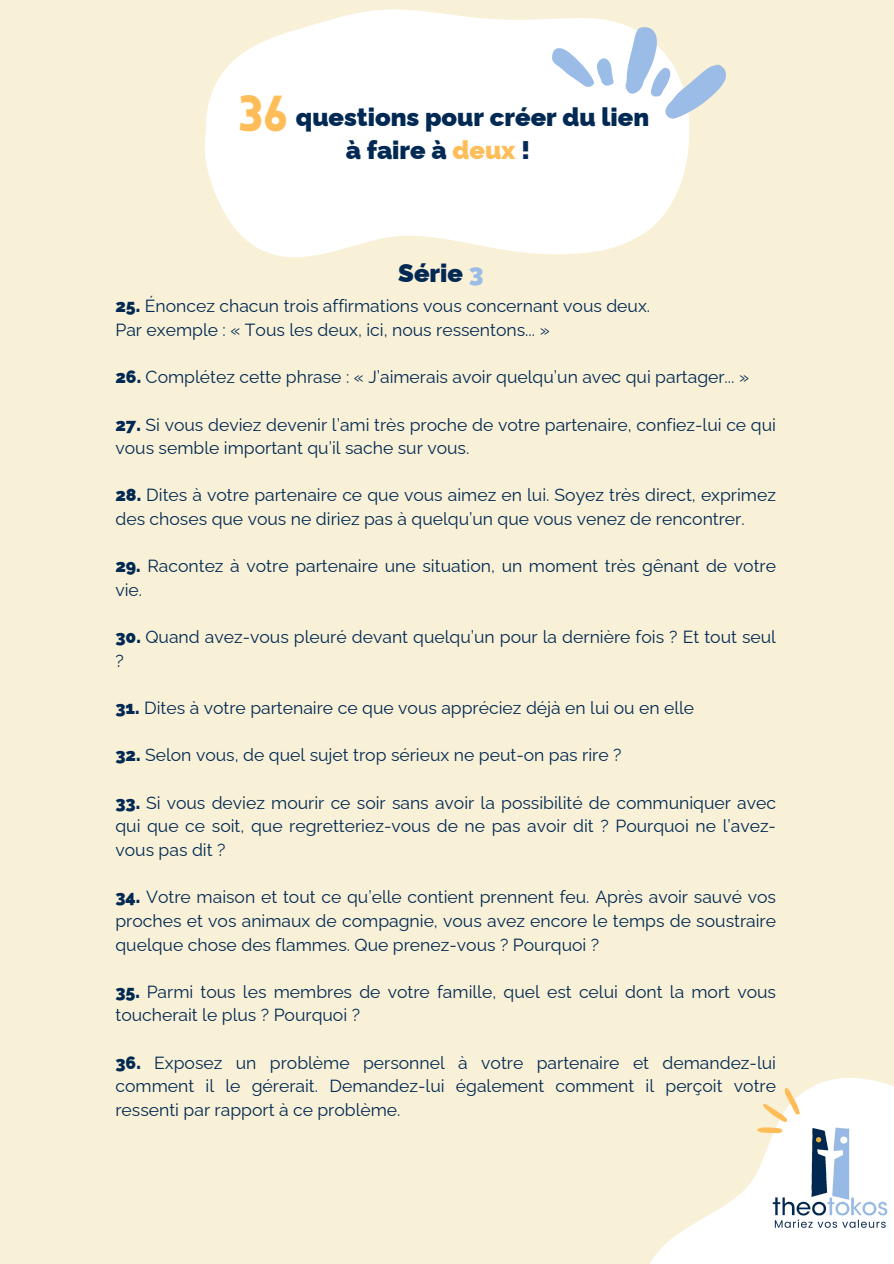
<style>
.page{position:relative;width:894px;height:1264px;background:#fff}
.page>*{position:absolute;margin:0;border:0;box-sizing:border-box;transform-origin:0 0}
.t1{font:900 49.5px "Lovelo";color:#ffbd59}
.t2{font:900 25.5px "Raleway";color:#012953}
.t3{font:17.55px/23.7px "Raleway";color:#012953}
.s1{color:#ffbd59}
.s2{color:#9abce6}
.s3{font-weight:900}
</style>
<div class="page">
<div style="left:0;top:0;width:893px;height:1263px;background:#f9f1d7"></div>
<svg style="left:205px;top:9px;width:484px;height:248px;fill:#fff"></svg>
<div style="left:280px;top:36px;width:390px;height:213px;background:#fff"></div>
<svg style="left:319px;top:234px;width:10px;height:6px"></svg>
<svg style="left:551px;top:26px;width:175px;height:92px"></svg>
<svg style="left:650px;top:1078px;width:243px;height:185px"></svg>
<img style="left:772px;top:1125px;width:115px;height:114px">
<svg style="left:747px;top:1086px;width:56px;height:52px"></svg>
<p class="t1" style="left:238px;top:93px;width:51px">36</p>
<p class="t2" style="left:296px;top:102px;width:355px">questions pour créer du lien</p>
<p class="t2" style="left:345px;top:135px;width:186px">à faire à <span class="s1">deux</span> !</p>
<p class="t2" style="left:398px;top:258px;width:87px">Série <span class="s2">3</span></p>
<p class="t3" style="left:115px;top:294px;width:536px"><span class="s3">25.</span> Énoncez chacun trois affirmations vous concernant vous deux.</p>
<p class="t3" style="left:115px;top:318px;width:435px">Par exemple : « Tous les deux, ici, nous ressentons... »</p>
<h1 class="t3" style="left:115px;top:365px;width:635px"><span class="s3">26.</span> Complétez cette phrase : « J’aimerais avoir quelqu’un avec qui partager... »</h1>
<h1 class="t3" style="left:115px;top:412px;width:662px"><span class="s3">27.</span> Si vous deviez devenir l’ami très proche de votre partenaire, confiez-lui ce qui vous semble important qu’il sache sur vous.</h1>
<p class="t3" style="left:115px;top:483px;width:662px"><span class="s3">28.</span> Dites à votre partenaire ce que vous aimez en lui. Soyez très direct, exprimez des choses que vous ne diriez pas à quelqu’un que vous venez de rencontrer.</p>
<h1 class="t3" style="left:115px;top:554px;width:662px"><span class="s3">29.</span> Racontez à votre partenaire une situation, un moment très gênant de votre vie.</h1>
<p class="t3" style="left:115px;top:625px;width:662px"><span class="s3">30.</span> Quand avez-vous pleuré devant quelqu’un pour la dernière fois ? Et tout seul ?</p>
<p class="t3" style="left:115px;top:696px;width:580px"><span class="s3">31.</span> Dites à votre partenaire ce que vous appréciez déjà en lui ou en elle</p>
<p class="t3" style="left:115px;top:743px;width:507px"><span class="s3">32.</span> Selon vous, de quel sujet trop sérieux ne peut-on pas rire ?</p>
<p class="t3" style="left:115px;top:790px;width:662px;text-align:justify"><span class="s3">33.</span> Si vous deviez mourir ce soir sans avoir la possibilité de communiquer avec qui que ce soit, que regretteriez-vous de ne pas avoir dit ? Pourquoi ne l’avez&shy;vous pas dit ?</p>
<p class="t3" style="left:115px;top:885px;width:662px;text-align:justify"><span class="s3">34.</span> Votre maison et tout ce qu’elle contient prennent feu. Après avoir sauvé vos proches et vos animaux de compagnie, vous avez encore le temps de soustraire quelque chose des flammes. Que prenez-vous ? Pourquoi ?</p>
<p class="t3" style="left:115px;top:979px;width:662px"><span class="s3">35.</span> Parmi tous les membres de votre famille, quel est celui dont la mort vous toucherait le plus ? Pourquoi ?</p>
<p class="t3" style="left:115px;top:1050px;width:662px;text-align:justify"><span class="s3">36.</span> Exposez un problème personnel à votre partenaire et demandez-lui comment il le gérerait. Demandez-lui également comment il perçoit votre ressenti par rapport à ce problème.</p>
</div>
